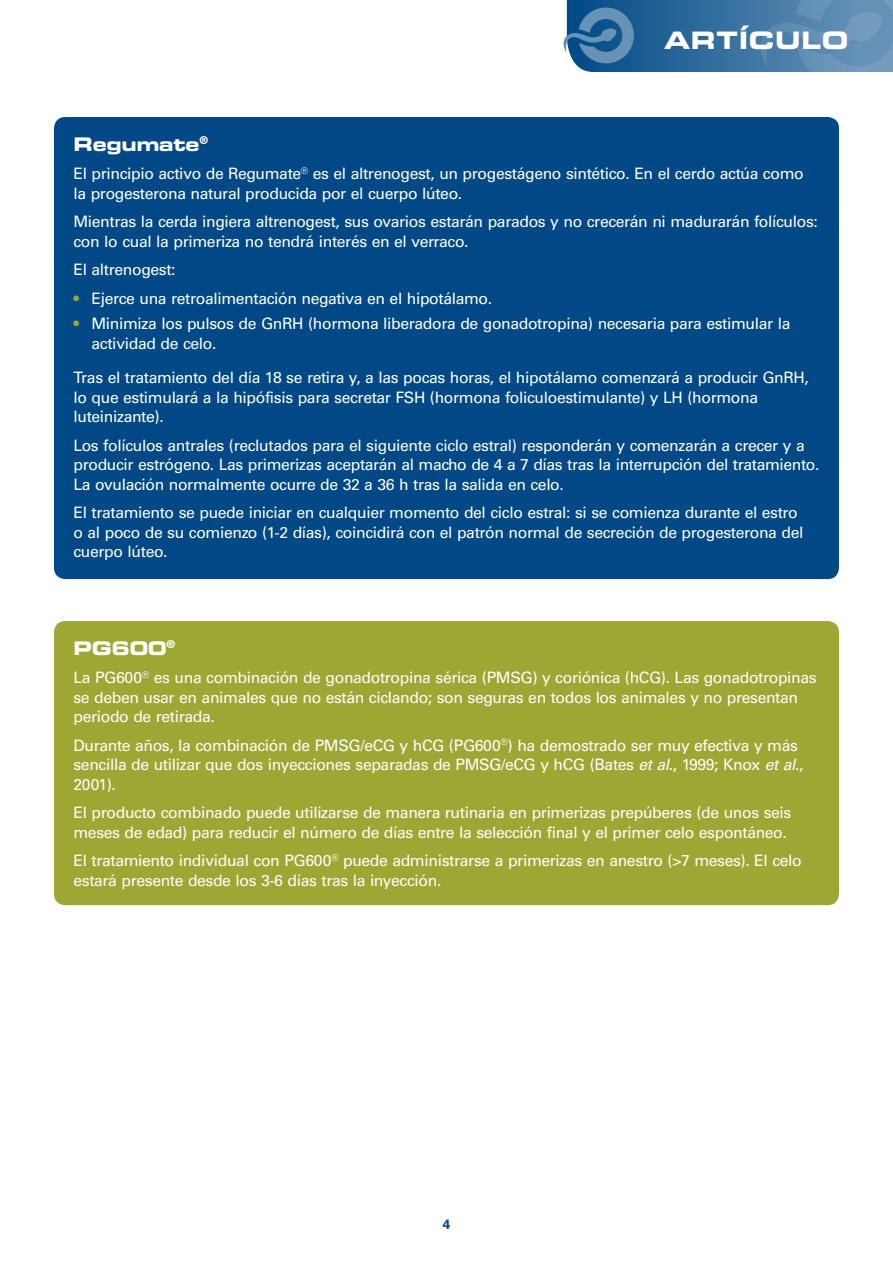
<style>
.page{position:relative;width:893px;height:1263px;background:#fff}
.page>*{position:absolute;margin:0;border:0;box-sizing:border-box;transform-origin:0 0}
.t1{font:24px "Eurostile LT Std Bold Ex 2";letter-spacing:.03em;color:#fff}
.MSD_Despiece_titular{font:18.75px "Eurostile LT Std Bold Ex 2";letter-spacing:-.01em;color:#fff}
.MSD_Despiece_texto{font:15.75px/19.5px "Univers LT Std";letter-spacing:-.025em;color:#fff}
.MSD_Despiece_texto_l{font:15.75px/19.5px "Univers LT Std";letter-spacing:-.025em;color:#fff}
.MSD_Despiee_texto_li{font:15.75px "Univers LT Std";letter-spacing:-.025em;color:#fff}
.t2{font:700 13.5px "Univers LT Std";color:#004986}
.s1{color:#9fa734}
.s2{font-style:italic}
</style>
<div class="page">
<svg style="left:563px;top:0;width:330px;height:72px;background:#457aa6"></svg>
<div style="left:54px;top:117px;width:785px;height:462px;background:#004986;border-radius:11px"></div>
<div style="left:54px;top:621px;width:785px;height:284px;background:#9fa734;border-radius:11px"></div>
<h1 class="t1" style="left:664px;top:24px;width:186px">ARTÍCULO</h1>
<p class="MSD_Despiece_titular" style="left:74px;top:131px;width:136px">Regumate<sup>®</sup></p>
<p class="MSD_Despiece_texto" style="left:74px;top:164px;width:732px">El principio activo de Regumate<sup>®</sup> es el altrenogest, un progestágeno sintético. En el cerdo actúa como la progesterona natural producida por el cuerpo lúteo.</p>
<p class="MSD_Despiece_texto" style="left:74px;top:212px;width:746px">Mientras la cerda ingiera altrenogest, sus ovarios estarán parados y no crecerán ni madurarán folículos: con lo cual la primeriza no tendrá interés en el verraco.</p>
<p class="MSD_Despiee_texto_li" style="left:74px;top:260px;width:104px">El altrenogest:</p>
<p class="MSD_Despiece_texto" style="left:74px;top:288px;width:420px"><span class="s1">•</span> Ejerce una retroalimentación negativa en el hipotálamo.</p>
<p class="MSD_Despiece_texto" style="left:92px;top:314px;width:700px;text-indent:-18px"><span class="s1">•</span> Minimiza los pulsos de GnRH (hormona liberadora de gonadotropina) necesaria para estimular la actividad de celo.</p>
<p class="MSD_Despiece_texto_l" style="left:74px;top:368px;width:737px">Tras el tratamiento del día 18 se retira y, a las pocas horas, el hipotálamo comenzará a producir GnRH, lo que estimulará a la hipófisis para secretar FSH (hormona foliculoestimulante) y LH (hormona luteinizante).</p>
<p class="MSD_Despiece_texto" style="left:74px;top:435px;width:747px">Los folículos antrales (reclutados para el siguiente ciclo estral) responderán y comenzarán a crecer y a producir estrógeno. Las primerizas aceptarán al macho de 4 a 7 días tras la interrupción del tratamiento.<br>La ovulación normalmente ocurre de 32 a 36 h tras la salida en celo.</p>
<p class="MSD_Despiece_texto" style="left:74px;top:503px;width:731px">El tratamiento se puede iniciar en cualquier momento del ciclo estral: si se comienza durante el estro o al poco de su comienzo (1-2 días), coincidirá con el patrón normal de secreción de progesterona del cuerpo lúteo.</p>
<p class="MSD_Despiece_titular" style="left:74px;top:635px;width:103px">PG600<sup>®</sup></p>
<p class="MSD_Despiece_texto" style="left:74px;top:668px;width:745px">La PG600<sup>®</sup> es una combinación de gonadotropina sérica (PMSG) y coriónica (hCG). Las gonadotropinas se deben usar en animales que no están ciclando; son seguras en todos los animales y no presentan periodo de retirada.</p>
<p class="MSD_Despiece_texto" style="left:74px;top:735px;width:731px">Durante años, la combinación de PMSG/eCG y hCG (PG600<sup>®</sup>) ha demostrado ser muy efectiva y más sencilla de utilizar que dos inyecciones separadas de PMSG/eCG y hCG (Bates <span class="s2">et al</span>., 1999; Knox <span class="s2">et al</span>.,<br>2001).</p>
<p class="MSD_Despiece_texto" style="left:74px;top:803px;width:719px">El producto combinado puede utilizarse de manera rutinaria en primerizas prepúberes (de unos seis meses de edad) para reducir el número de días entre la selección final y el primer celo espontáneo.</p>
<p class="MSD_Despiece_texto" style="left:74px;top:851px;width:730px">El tratamiento individual con PG600<sup>®</sup> puede administrarse a primerizas en anestro (&gt;7 meses). El celo estará presente desde los 3-6 días tras la inyección.</p>
<p class="t2" style="left:443px;top:1217px;width:9px">4</p>
</div>
